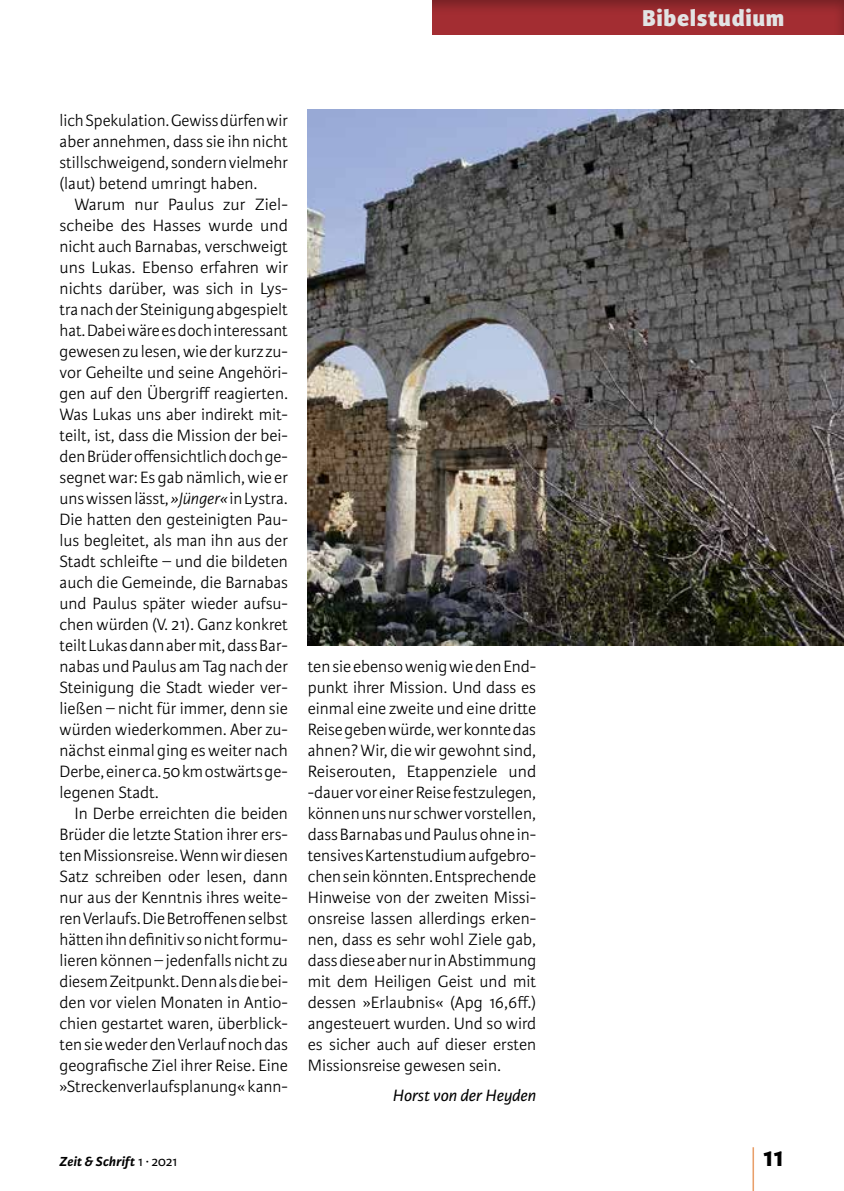
<style>
.page{position:relative;width:844px;height:1191px;background:#fff}
.page>*{position:absolute;margin:0;border:0;box-sizing:border-box;transform-origin:0 0}
.t1{font:300 59.5px "Karmina Sans Basic";color:#df7427;scale:.29 1}
.t2{font:700 28px "Karmina Sans Basic";color:#000}
.t3{font:800 24.5px "Karmina Sans Basic";letter-spacing:.03em;color:#e2e3e4}
.t4{font:300 17.5px/21px "Karmina Sans Basic";color:#000;text-align:justify}
.t5{font:italic 17.5px "Karmina Sans Basic";color:#000}
.t6{font:italic 700 14px "Karmina Sans Basic";letter-spacing:.015em;color:#000}
.s1{font-style:italic}
.s2{font-weight:400;font-style:normal}
</style>
<div class="page">
<div style="left:430px;top:0;width:413px;height:35px;background:#000;opacity:.3"></div>
<img style="left:308px;top:109px;width:535px;height:536px">
<p class="t4" style="left:60px;top:110px;width:230px">lich Spekulation. Gewiss dürfen wir aber annehmen, dass sie ihn nicht stillschweigend, sondern vielmehr (laut) betend umringt haben.</p>
<p class="t4" style="left:60px;top:194px;width:230px;text-indent:15px">Warum nur Paulus zur Ziel&shy;scheibe des Hasses wurde und nicht auch Barnabas, verschweigt uns Lukas. Ebenso erfahren wir nichts darüber, was sich in Lys&shy;tra nach der Steinigung abgespielt hat. Dabei wäre es doch interessant gewesen zu lesen, wie der kurz zu&shy;vor Geheilte und seine Angehöri&shy;gen auf den Übergriff reagierten.<br>Was Lukas uns aber indirekt mit&shy;teilt, ist, dass die Mission der bei&shy;den Brüder offensichtlich doch ge&shy;segnet war: Es gab nämlich, wie er uns wissen lässt, <span class="s1">»Jünger«</span> in Lystra.<br>Die hatten den gesteinigten Pau&shy;lus begleitet, als man ihn aus der Stadt schleifte – und die bildeten auch die Gemeinde, die Barnabas und Paulus später wieder aufsu&shy;chen würden (V. 21). Ganz konkret teilt Lukas dann aber mit, dass Bar&shy;nabas und Paulus am Tag nach der Steinigung die Stadt wieder ver&shy;ließen – nicht für immer, denn sie würden wiederkommen. Aber zu&shy;nächst einmal ging es weiter nach Derbe, einer ca. 50 km ostwärts ge&shy;legenen Stadt.</p>
<p class="t4" style="left:60px;top:803px;width:230px;text-indent:15px">In Derbe erreichten die beiden Brüder die letzte Station ihrer ers&shy;ten Missionsreise. Wenn wir diesen Satz schreiben oder lesen, dann nur aus der Kenntnis ihres weite&shy;ren Verlaufs. Die Betroffenen selbst hätten ihn definitiv so nicht formu&shy;lieren können – jedenfalls nicht zu diesem Zeitpunkt. Denn als die bei&shy;den vor vielen Monaten in Antio&shy;chien gestartet waren, überblick&shy;ten sie weder den Verlauf noch das geografische Ziel ihrer Reise. Eine »Streckenverlaufsplanung« kann-</p>
<p class="t4" style="left:308px;top:656px;width:230px">ten sie ebenso wenig wie den End&shy;punkt ihrer Mission. Und dass es einmal eine zweite und eine dritte Reise geben würde, wer konnte das ahnen? Wir, die wir gewohnt sind, Reiserouten, Etappenziele und -dauer vor einer Reise festzulegen, können uns nur schwer vorstellen, dass Barnabas und Paulus ohne in&shy;tensives Kartenstudium aufgebro&shy;chen sein könnten. Entsprechende Hinweise von der zweiten Missi&shy;onsreise lassen allerdings erken&shy;nen, dass es sehr wohl Ziele gab, dass diese aber nur in Abstimmung mit dem Heiligen Geist und mit dessen »Erlaubnis« (Apg 16,6ff.) angesteuert wurden. Und so wird es sicher auch auf dieser ersten Missionsreise gewesen sein.</p>
<p class="t5" style="left:392px;top:1086px;width:145px">Horst von der Heyden</p>
<h3 class="t3" style="left:642px;top:4px;width:144px">Bibelstudium</h3>
<h1 class="t1" style="left:751px;top:1140px;width:17px">|</h1>
<p class="t6" style="left:60px;top:1153px;width:119px">Zeit &amp; Schrift <span class="s2">1 ∙ 2021</span></p>
<h2 class="t2" style="left:762px;top:1141px;width:23px">11</h2>
</div>
